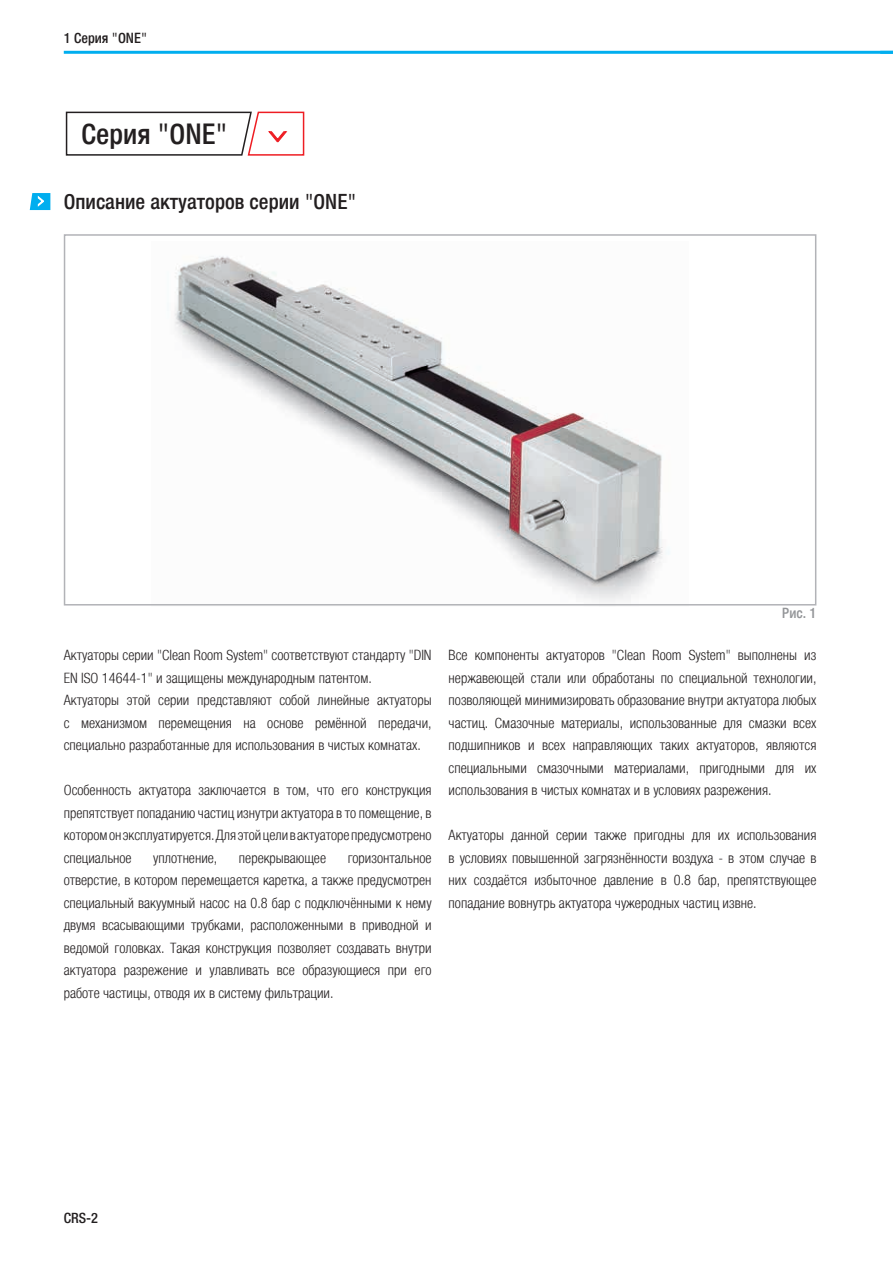
<style>
.page{position:relative;width:893px;height:1263px;background:#fff}
.page>*{position:absolute;margin:0;border:0;box-sizing:border-box;transform-origin:0 0}
.t1{font:500 condensed 28.5px "Helvetica Neue LTCYR";color:#231f20}
.t2{font:500 condensed 21px "Helvetica Neue LTCYR";color:#231f20}
.t3{font:300 condensed 14.25px/22.5px "Helvetica Neue LTCYR";color:#231f20;text-align:justify}
.t4{font:500 condensed 14.25px "Helvetica Neue LTCYR";color:#231f20}
.t5{font:500 condensed 14.25px "Helvetica Neue LT Std";color:#231f20}
.t6{font:500 condensed 14.25px "Helvetica Neue LTCYR";color:#939598}
.s1{font-family:"Helvetica Neue LT Std"}
</style>
<div class="page">
<svg style="left:64px;top:51px;width:829px;height:3px;background:#12b3ef"></svg>
<img style="left:152px;top:256px;width:536px;height:350px">
<div style="left:64px;top:234px;width:752px;height:371px;border:2px solid #b2b3b7"></div>
<svg style="left:30px;top:193px;width:20px;height:17px"></svg>
<svg style="left:65px;top:111px;width:240px;height:45px"></svg>
<p class="t4" style="left:64px;top:30px;width:85px">1 Серия "ONE"</p>
<h1 class="t1" style="left:81px;top:118px;width:148px">Серия "ONE"</h1>
<h2 class="t2" style="left:64px;top:190px;width:294px">Описание актуаторов серии "ONE"</h2>
<p class="t3" style="left:64px;top:644px;width:369px;text-align:left">Актуаторы серии "Clean Room System" соответствуют стандарту "DIN EN ISO 14644-1" и защищены международным патентом.<br>Актуаторы этой серии представляют собой линейные актуаторы с механизмом перемещения на основе ремённой передачи, специально разработанные для использования в чистых комнатах.</p>
<p class="t3" style="left:64px;top:779px;width:369px">Особенность актуатора заключается в том, что его конструкция препятствует попаданию частиц изнутри актуатора в то помещение, в котором он эксплуатируется. Для этой цели в актуаторе предусмотрено специальное</p>
<p class="t3" style="left:64px;top:847px;width:369px;text-indent:284px">горизонтальное отверстие, в котором перемещается каретка, а также предусмотрен специальный вакуумный насос на 0.8 бар с подключёнными к нему двумя всасывающими трубками, расположенными в приводной и ведомой головках. Такая конструкция позволяет создавать внутри актуатора разрежение и улавливать все образующиеся при его работе частицы, отводя их в систему фильтрации.</p>
<p class="t3" style="left:153px;top:847px;width:66px">уплотнение,</p>
<p class="t3" style="left:239px;top:847px;width:89px">перекрывающее</p>
<p class="t6" style="left:782px;top:605px;width:36px">Рис<span class="s1">. 1</span></p>
<p class="t3" style="left:449px;top:644px;width:369px">Все компоненты актуаторов "Clean Room System" выполнены из нержавеющей стали или обработаны по специальной технологии, позволяющей минимизировать образование внутри актуатора любых частиц. Смазочные материалы, использованные для смазки всех подшипников и всех направляющих таких актуаторов, являются специальными смазочными материалами, пригодными для их использования в чистых комнатах и в условиях разрежения.</p>
<p class="t3" style="left:449px;top:824px;width:369px">Актуаторы данной серии также пригодны для их использования в условиях повышенной загрязнённости воздуха - в этом случае в них создаётся избыточное давление в 0.8 бар, препятствующее попадание вовнутрь актуатора чужеродных частиц извне.</p>
<p class="t5" style="left:64px;top:1210px;width:36px">CRS-2</p>
</div>
